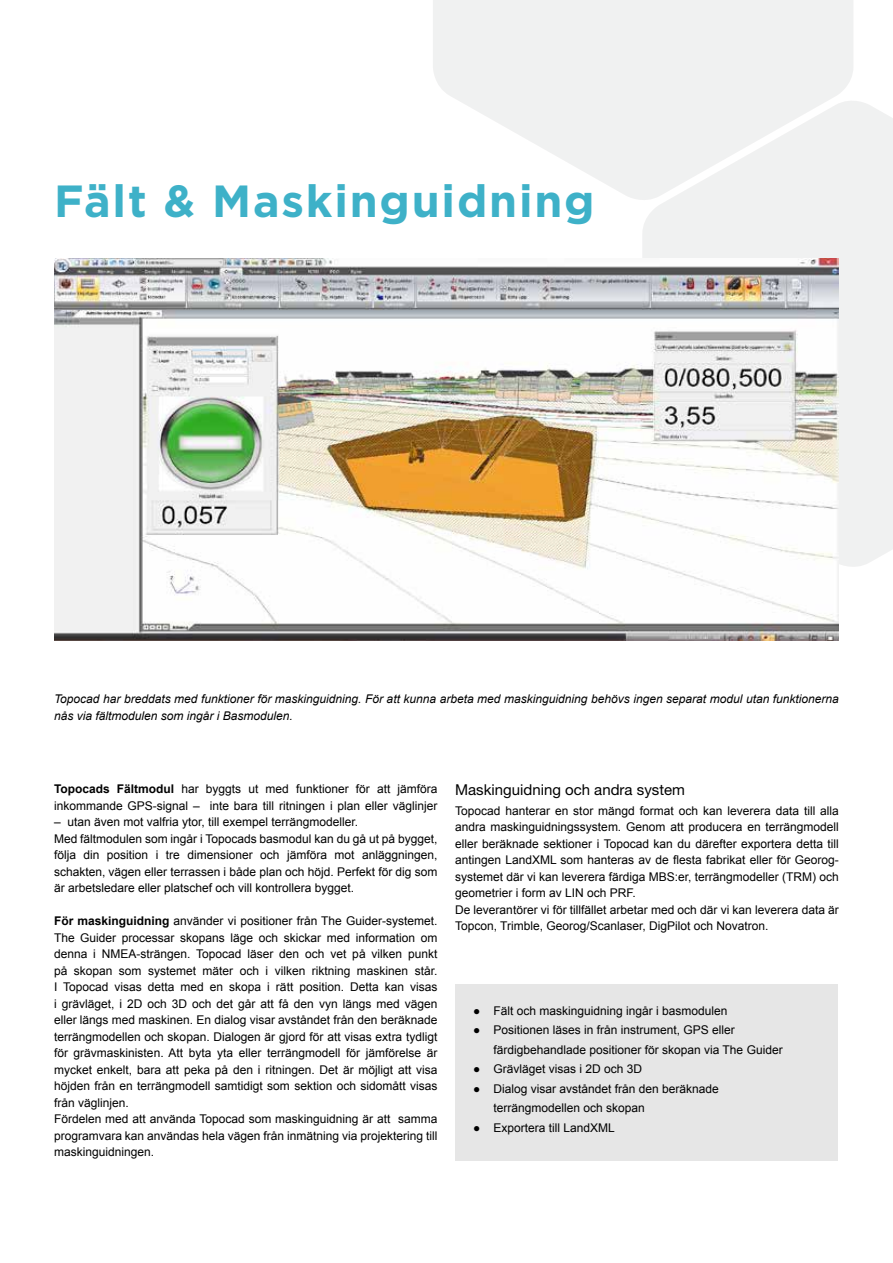
<style>
.page{position:relative;width:893px;height:1263px;background:#fff}
.page>*{position:absolute;margin:0;border:0;box-sizing:border-box;transform-origin:0 0}
.t1{font:700 45px "Gotham";letter-spacing:.04em;color:#3eb1c8}
.t2{font:15px "Helvetica Neue LT Std";color:#000}
.t3{font:12px/16.5px "Arial";color:#000}
.t4{font:italic 12px/16.5px "Arial";color:#000}
.s1{font-weight:700}
</style>
<div class="page">
<svg style="left:433px;top:0;width:420px;height:200px;fill:#f0f1f1"></svg>
<div style="left:642px;top:101px;width:251px;height:466px;background:#f0f1f1"></div>
<div style="left:455px;top:984px;width:382px;height:177px;background:#e6e6e6"></div>
<img style="left:55px;top:258px;width:783px;height:382px">
<h1 class="t1" style="left:54px;top:171px;width:542px">Fält &amp; Maskinguidning</h1>
<p class="t4" style="left:54px;top:691px;width:786px">Topocad har breddats med funktioner för maskinguidning. För att kunna arbeta med maskinguidning behövs ingen separat modul utan funktionerna nås via fältmodulen som ingår i Basmodulen.</p>
<p class="t3" style="left:54px;top:781px;width:385px"><span class="s1">Topocads Fältmodul</span> har byggts ut med funktioner för att jämföra inkommande GPS-signal – inte bara till ritningen i plan eller väglinjer</p>
<p class="t3" style="left:54px;top:814px;width:385px">– utan även mot valfria ytor, till exempel terrängmodeller.<br>Med fältmodulen som ingår i Topocads basmodul kan du gå ut på bygget, följa din position i tre dimensioner och jämföra mot anläggningen, schakten, vägen eller terrassen i både plan och höjd. Perfekt för dig som är arbetsledare eller platschef och vill kontrollera bygget.</p>
<p class="t3" style="left:54px;top:913px;width:385px"><span class="s1">För maskinguidning</span> använder vi positioner från The Guider-systemet.<br>The Guider processar skopans läge och skickar med information om denna i NMEA-strängen. Topocad läser den och vet på vilken punkt på skopan som systemet mäter och i vilken riktning maskinen står.<br>I Topocad visas detta med en skopa i rätt position. Detta kan visas i grävläget, i 2D och 3D och det går att få den vyn längs med vägen eller längs med maskinen. En dialog visar avståndet från den beräknade terrängmodellen och skopan. Dialogen är gjord för att visas extra tydligt för grävmaskinisten. Att byta yta eller terrängmodell för jämförelse är mycket enkelt, bara att peka på den i ritningen. Det är möjligt att visa höjden från en terrängmodell samtidigt som sektion och sidomått visas från väglinjen.<br>Fördelen med att använda Topocad som maskinguidning är att samma programvara kan användas hela vägen från inmätning via projektering till maskinguidningen.</p>
<p class="t2" style="left:455px;top:781px;width:231px">Maskinguidning och andra system</p>
<p class="t3" style="left:455px;top:802px;width:385px">Topocad hanterar en stor mängd format och kan leverera data till alla andra maskinguidningssystem. Genom att producera en terrängmodell eller beräknade sektioner i Topocad kan du därefter exportera detta till antingen LandXML som hanteras av de flesta fabrikat eller för Georog&shy;systemet där vi kan leverera färdiga MBS:er, terrängmodeller (TRM) och geometrier i form av LIN och PRF.<br>De leverantörer vi för tillfället arbetar med och där vi kan leverera data är Topcon, Trimble, Georog/Scanlaser, DigPilot och Novatron.</p>
<p class="t3" style="left:473px;top:1002px;width:256px">● Fält och maskinguidning ingår i basmodulen</p>
<p class="t3" style="left:493px;top:1020px;width:291px;line-height:19.5px;text-indent:-20px">● Positionen läses in från instrument, GPS eller färdigbehandlade positioner för skopan via The Guider</p>
<p class="t3" style="left:473px;top:1061px;width:170px">● Grävläget visas i 2D och 3D</p>
<p class="t3" style="left:493px;top:1079px;width:227px;line-height:19.5px;text-indent:-20px">● Dialog visar avståndet från den beräknade terrängmodellen och skopan</p>
<p class="t3" style="left:473px;top:1119px;width:143px">● Exportera till LandXML</p>
</div>
